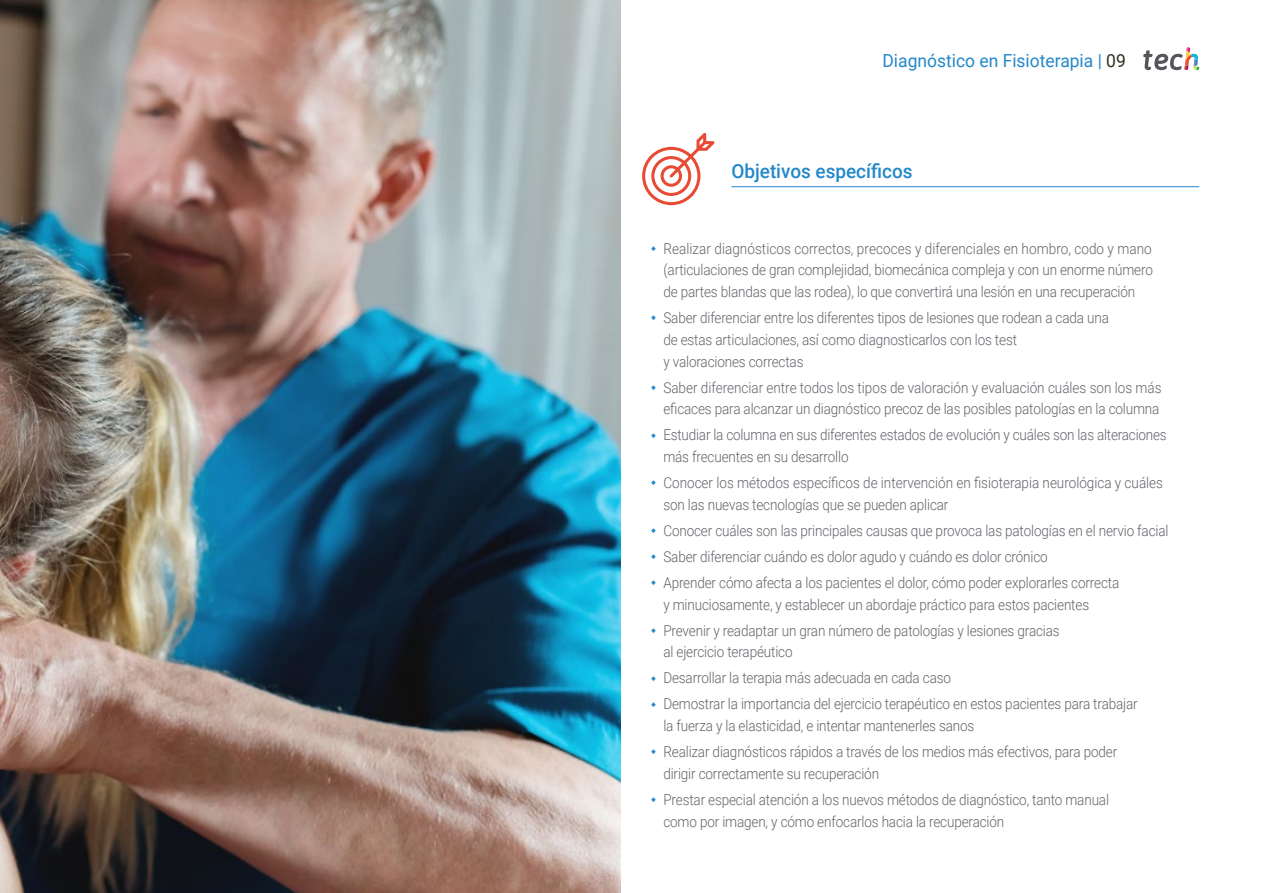
<style>
.page{position:relative;width:1263px;height:893px;background:#fff}
.page>*{position:absolute;margin:0;border:0;box-sizing:border-box;transform-origin:0 0}
.t1{font:500 19.5px "Roboto";color:#2488c9}
.t2{font:18px "Roboto";color:#2488c9}
.t3{font:300 15px/21.8px "Roboto";letter-spacing:-.01em;color:#61646a;scale:.9 1}
.s1{color:#312e20}
</style>
<div class="page">
<img style="left:0;top:0;width:621px;height:893px">
<hr style="left:731px;top:186px;width:468px;height:1px;background:#2488c9">
<svg style="left:642px;top:133px;width:72px;height:72px"></svg>
<svg style="left:1143px;top:47px;width:56px;height:24px"></svg>
<p class="t2" style="left:882px;top:48px;width:245px">Diagnóstico en Fisioterapia | <span class="s1">09</span></p>
<h1 class="t1" style="left:731px;top:158px;width:183px">Objetivos específicos</h1>
<p class="t3" style="left:663px;top:237px;width:545px;text-align:justify">Realizar diagnósticos correctos, precoces y diferenciales en hombro, codo y mano (articulaciones de gran complejidad, biomecánica compleja y con un enorme número de partes blandas que las rodea), lo que convertirá una lesión en una recuperación</p>
<p class="t3" style="left:663px;top:306px;width:496px">Saber diferenciar entre los diferentes tipos de lesiones que rodean a cada una de estas articulaciones, así como diagnosticarlos con los test<br>y valoraciones correctas</p>
<p class="t3" style="left:663px;top:376px;width:555px">Saber diferenciar entre todos los tipos de valoración y evaluación cuáles son los más eficaces para alcanzar un diagnóstico precoz de las posibles patologías en la columna</p>
<p class="t3" style="left:663px;top:423px;width:561px">Estudiar la columna en sus diferentes estados de evolución y cuáles son las alteraciones más frecuentes en su desarrollo</p>
<p class="t3" style="left:663px;top:471px;width:557px">Conocer los métodos específicos de intervención en fisioterapia neurológica y cuáles son las nuevas tecnologías que se pueden aplicar</p>
<p class="t3" style="left:663px;top:517px;width:563px;line-height:26px">Conocer cuáles son las principales causas que provoca las patologías en el nervio facial<br>Saber diferenciar cuándo es dolor agudo y cuándo es dolor crónico<br>Aprender cómo afecta a los pacientes el dolor, cómo poder explorarles correcta</p>
<p class="t3" style="left:663px;top:591px;width:475px;line-height:26px">y minuciosamente, y establecer un abordaje práctico para estos pacientes<br>Prevenir y readaptar un gran número de patologías y lesiones gracias</p>
<p class="t3" style="left:663px;top:638px;width:529px;line-height:26px">al ejercicio terapéutico<br>Desarrollar la terapia más adecuada en cada caso<br>Demostrar la importancia del ejercicio terapéutico en estos pacientes para trabajar</p>
<p class="t3" style="left:663px;top:712px;width:506px;line-height:26px">la fuerza y la elasticidad, e intentar mantenerles sanos<br>Realizar diagnósticos rápidos a través de los medios más efectivos, para poder</p>
<p class="t3" style="left:663px;top:760px;width:497px;line-height:26px">dirigir correctamente su recuperación<br>Prestar especial atención a los nuevos métodos de diagnóstico, tanto manual</p>
<p class="t3" style="left:663px;top:810px;width:380px">como por imagen, y cómo enfocarlos hacia la recuperación</p>
</div>
